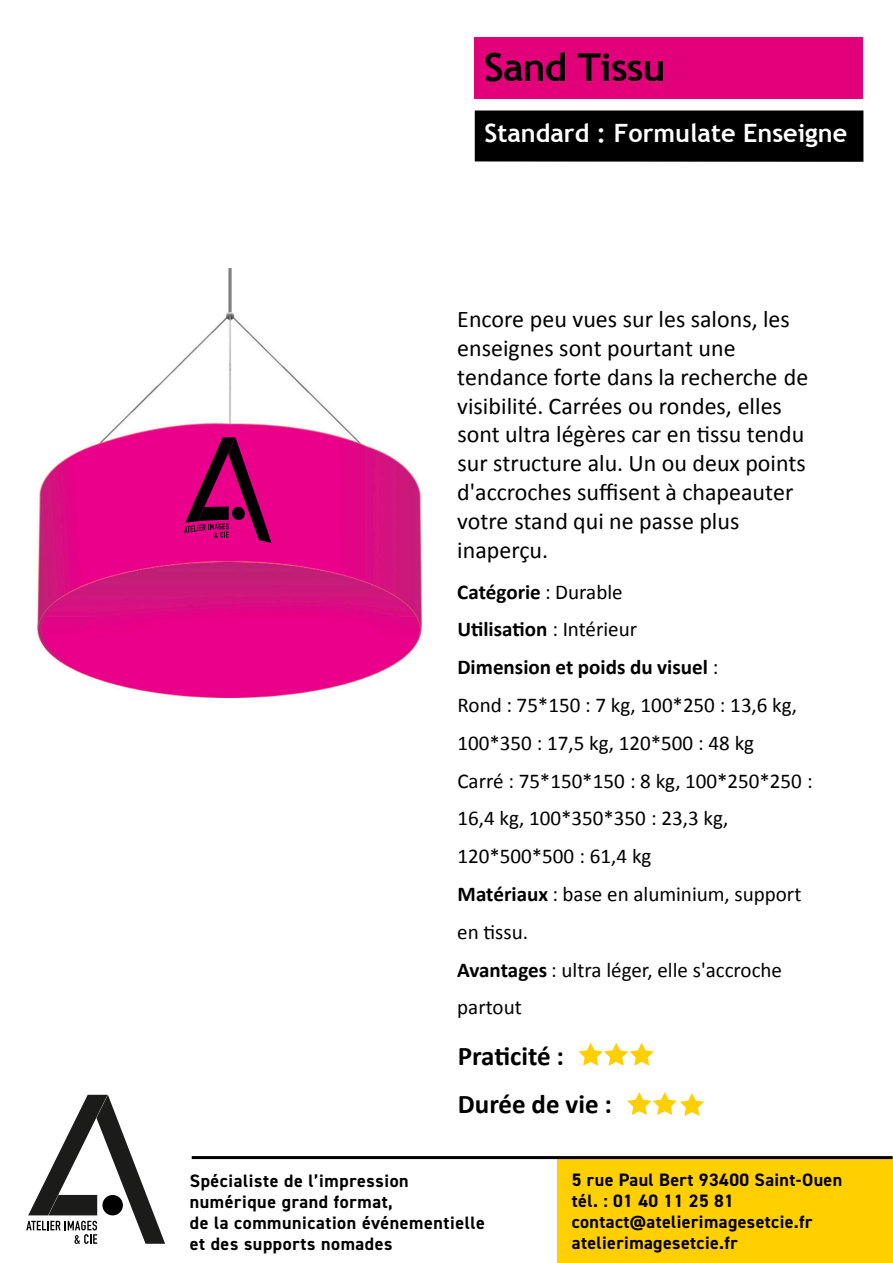
<style>
.page{position:relative;width:893px;height:1263px;background:#fff}
.page>*{position:absolute;margin:0;border:0;box-sizing:border-box;transform-origin:0 0}
.t1{font:700 38.55px "Trebuchet MS";letter-spacing:-.02em;color:#000}
.t2{font:700 27px/48.6px "Calibri";color:#000}
.t3{font:700 25.2px "Trebuchet MS";color:#fff}
.t4{font:24px/28.8px "Calibri";color:#000}
.t5{font:21.15px "Calibri";color:#000}
.t6{font:21px/37.8px "Calibri";color:#000}
.t7{font:700 18px/21px "DIN2014";letter-spacing:.03em;color:#000}
.s1{font-weight:700}
</style>
<div class="page">
<div style="left:558px;top:1158px;width:335px;height:105px;background:#ffcf00"></div>
<hr style="left:192px;top:1156px;width:701px;height:3px;background:#000">
<svg style="left:26px;top:1095px;width:139px;height:149px"></svg>
<svg style="left:579px;top:1043px;width:75px;height:23px"></svg>
<svg style="left:627px;top:1092px;width:77px;height:24px"></svg>
<img style="left:37px;top:269px;width:386px;height:429px">
<svg style="left:184px;top:437px;width:87px;height:106px;background:#a0005f"></svg>
<div style="left:474px;top:37px;width:389px;height:62px;background:#e1007a"></div>
<div style="left:475px;top:110px;width:388px;height:52px;background:#000"></div>
<h1 class="t1" style="left:484px;top:43px;width:183px">Sand Tissu</h1>
<p class="t3" style="left:485px;top:118px;width:364px">Standard : Formulate Enseigne</p>
<p class="t4" style="left:457px;top:304px;width:352px">Encore peu vues sur les salons, les enseignes sont pourtant une tendance forte dans la recherche de visibilité. Carrées ou rondes, elles sont ultra légères car en tissu tendu sur structure alu. Un ou deux points d'accroches suffisent à chapeauter votre stand qui ne passe plus inaperçu.</p>
<p class="t6" style="left:457px;top:572px;width:357px"><span class="s1">Catégorie</span> : Durable<br><span class="s1">Utilisation</span> : Intérieur<br><span class="s1">Dimension et poids du visuel</span> :<br>Rond : 75*150 : 7 kg, 100*250 : 13,6 kg,<br>100*350 : 17,5 kg, 120*500 : 48 kg<br>Carré : 75*150*150 : 8 kg, 100*250*250 :<br>16,4 kg, 100*350*350 : 23,3 kg,<br>120*500*500 : 61,4 kg<br><span class="s1">Matériaux</span> : base en aluminium, support</p>
<p class="t5" style="left:457px;top:917px;width:72px">en tissu.</p>
<p class="t6" style="left:457px;top:950px;width:326px"><span class="s1">Avantages</span> : ultra léger, elle s'accroche partout</p>
<p class="t2" style="left:458px;top:1030px;width:156px">Praticité :<br>Durée de vie :</p>
<p class="t7" style="left:190px;top:1169px;width:297px">Spécialiste de l’impression numérique grand format,<br>de la communication événementielle et des supports nomades</p>
<p class="t7" style="left:572px;top:1169px;width:272px">5 rue Paul Bert 93400 Saint-Ouen tél. : 01 40 11 25 81 contact@atelierimagesetcie.fr atelierimagesetcie.fr</p>
</div>
